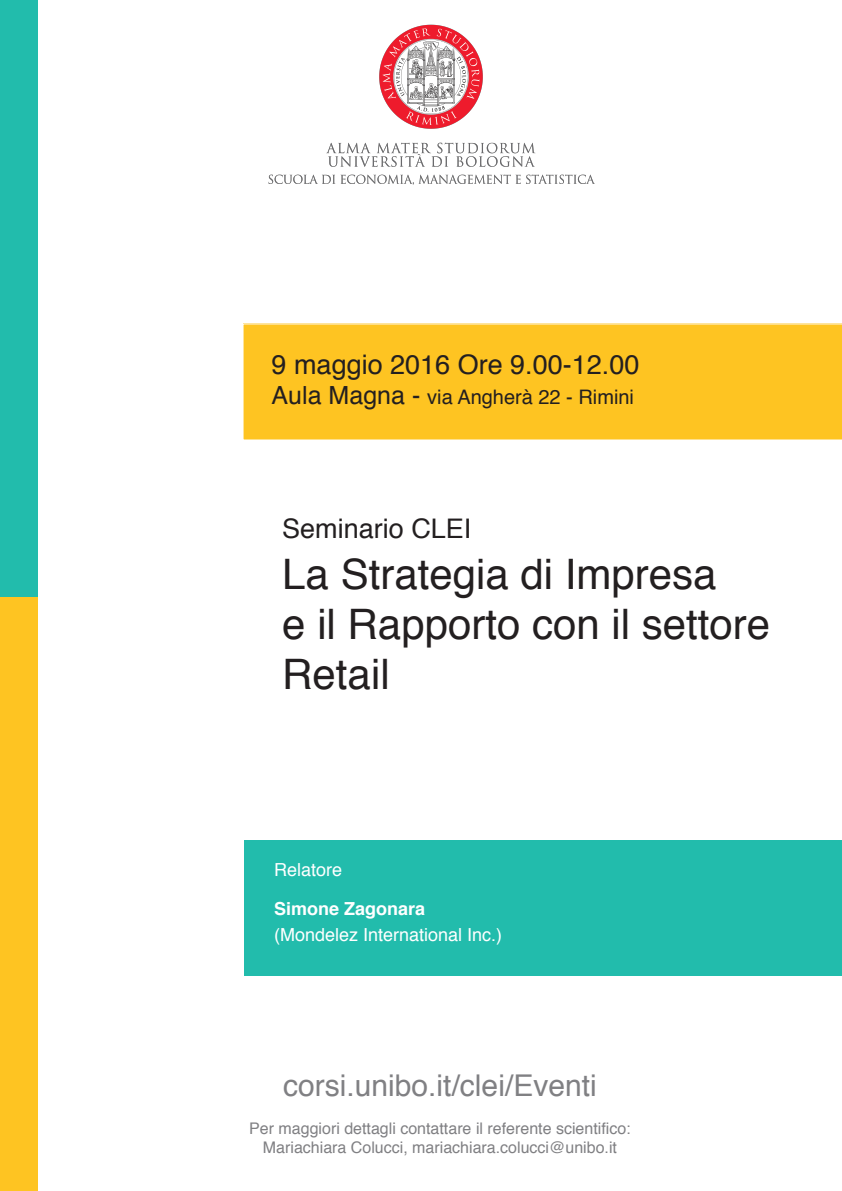
<style>
.page{position:relative;width:842px;height:1191px;background:#fff}
.page>*{position:absolute;margin:0;border:0;box-sizing:border-box;transform-origin:0 0}
.t1{font:42px/50.4px "Helvetica";color:#231f20}
.t2{font:30px "Helvetica";color:#808083}
.t3{font:27px "Helvetica";color:#231f20}
.t4{font:20px "Helvetica";color:#231f20}
.t5{font:18px "Helvetica";color:#fff}
.t6{font:700 18px "Helvetica";color:#fff}
.t7{font:16px/19.2px "Helvetica";color:#808083;text-align:center}
.s1{font-size:25px}
</style>
<div class="page">
<div style="left:245px;top:840px;width:597px;height:135px;background:#22bcac"></div>
<div style="left:243px;top:323px;width:599px;height:117px;background:#fec422"></div>
<div style="left:0;top:0;width:37px;height:598px;background:#22bcac"></div>
<div style="left:0;top:598px;width:37px;height:593px;background:#fec422"></div>
<img style="left:268px;top:24px;width:327px;height:161px">
<h3 class="t3" style="left:272px;top:343px;width:369px">9 maggio 2016 Ore 9.00-12.00</h3>
<p class="t4" style="left:272px;top:381px;width:364px"><span class="s1">Aula Magna -</span> via Angherà 22 - Rimini</p>
<h3 class="t3" style="left:282px;top:508px;width:191px">Seminario CLEI</h3>
<h1 class="t1" style="left:282px;top:550px;width:489px">La Strategia di Impresa<br>e il Rapporto con il settore<br>Retail</h1>
<p class="t5" style="left:274px;top:856px;width:70px">Relatore</p>
<p class="t6" style="left:274px;top:894px;width:153px">Simone Zagonara</p>
<p class="t5" style="left:274px;top:921px;width:230px">(Mondelez International Inc.)</p>
<h2 class="t2" style="left:283px;top:1061px;width:315px">corsi.unibo.it/clei/Eventi</h2>
<p class="t7" style="left:249px;top:1119px;width:383px">Per maggiori dettagli contattare il referente scientifico:<br>Mariachiara Colucci, mariachiara.colucci@unibo.it</p>
</div>
